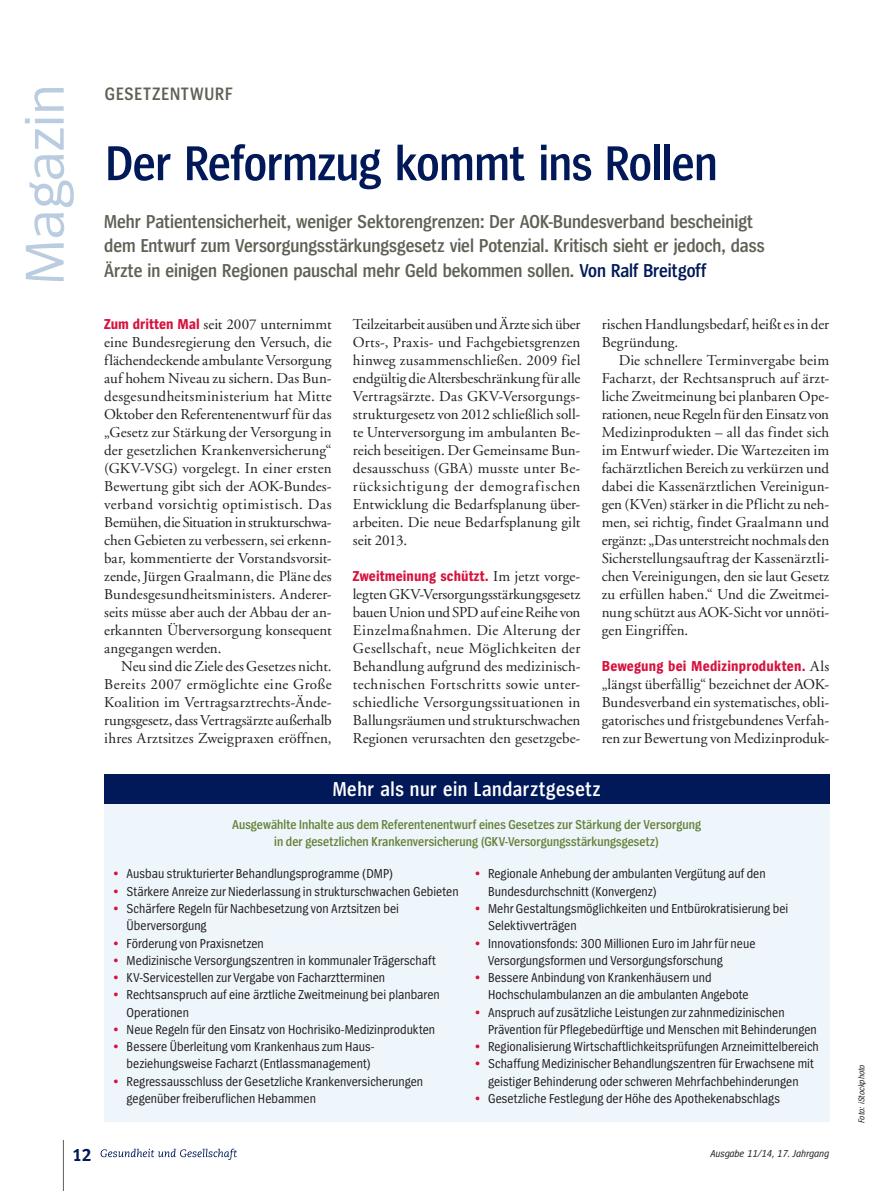
<style>
.page{position:relative;width:893px;height:1191px;background:#fff}
.page>*{position:absolute;margin:0;border:0;box-sizing:border-box;transform-origin:0 0}
.t1{font:57px "Spiegel";color:#baccdf}
.Magazin_Head{font:600 51px "Spiegel Cd";letter-spacing:-.01em;color:#011958}
.allg-Box_Balken_Blau{font:600 21px "Spiegel Cd";letter-spacing:.025em;color:#fff}
.Magazin_Vorspann{font:600 19.5px/24.8px "Spiegel Cd";letter-spacing:-.005em;color:#606155}
.Magazin_Dachzeile{font:600 18.75px "Spiegel Cd";letter-spacing:.05em;color:#606155}
.Fließ_10_12pt_oE_Mag{font:15px/18px "GG Garamond";color:#231f20;text-align:justify}
.Fließ_10_12pt_mE_Mag{font:15px/18px "GG Garamond";color:#231f20;text-align:justify}
.t2{font:13.5px/17.2px "Spiegel Cd";letter-spacing:.005em;color:#231f20}
.Kasten_Fließ_9_11_5{font:600 13.5px/17.2px "Spiegel Cd";letter-spacing:.005em;color:#67833b;text-align:center}
.t3{font:italic 10.5px "Spiegel Cd";color:#231f20}
.allg-Fotocredits{font:italic 9px "Spiegel Cd";color:#231f20}
.s1{color:#011958}
.s2{font-family:"Spiegel Cd";font-weight:700;color:#d7123e}
.s3{color:#d7123e}
</style>
<div class="page">
<hr style="left:63px;top:1140px;width:1px;height:51px;background:#606155">
<svg style="left:101px;top:1148px;width:136px;height:11px"></svg>
<div style="left:104px;top:799px;width:725px;height:323px;background:#eef6fc"></div>
<div style="left:104px;top:774px;width:725px;height:30px;background:#011958"></div>
<h1 class="t1" style="left:16px;top:285px;width:202px;rotate:-90deg">Magazin</h1>
<p class="Magazin_Dachzeile" style="left:105px;top:84px;width:129px">GESETZENTWURF</p>
<p class="Magazin_Head" style="left:106px;top:138px;width:613px">Der Reformzug kommt ins Rollen</p>
<p class="Magazin_Vorspann" style="left:104px;top:209px;width:662px">Mehr Patientensicherheit, weniger Sektorengrenzen: Der AOK-Bundesverband bescheinigt dem Entwurf zum Versorgungsstärkungsgesetz viel Potenzial. Kritisch sieht er jedoch, dass<br>Ärzte in einigen Regionen pauschal mehr Geld bekommen sollen. <span class="s1">Von Ralf Breitgoff</span></p>
<p class="Fließ_10_12pt_oE_Mag" style="left:104px;top:315px;width:229px"><span class="s2">Zum dritten Mal</span> seit 2007 unternimmt eine Bundesregierung den Versuch, die flächendeckende ambulante Versorgung auf hohem Niveau zu sichern. Das Bun&shy;desgesundheitsministerium hat Mitte Oktober den Referentenentwurf für das „Gesetz zur Stärkung der Versorgung in der gesetzlichen Krankenversicherung“ (GKV-VSG) vorgelegt. In einer ersten Bewertung gibt sich der AOK-Bundes&shy;verband vorsichtig optimistisch. Das Bemühen, die Situation in strukturschwa&shy;chen Gebieten zu verbessern, sei erkenn&shy;bar, kommentierte der Vorstandsvorsit&shy;zende, Jürgen Graalmann, die Pläne des Bundesgesundheitsministers. Anderer&shy;seits müsse aber auch der Abbau der an&shy;erkannten Überversorgung konsequent angegangen werden.</p>
<p class="Fließ_10_12pt_mE_Mag" style="left:104px;top:657px;width:229px;text-indent:17px">Neu sind die Ziele des Gesetzes nicht.<br>Bereits 2007 ermöglichte eine Große Koalition im Vertragsarztrechts-Ände&shy;rungsgesetz, dass Vertragsärzte außerhalb ihres Arztsitzes Zweigpraxen eröffnen,</p>
<p class="Fließ_10_12pt_mE_Mag" style="left:353px;top:315px;width:229px">Teilzeitarbeit ausüben und Ärzte sich über Orts-, Praxis- und Fachgebietsgrenzen hinweg zusammenschließen. 2009 fiel endgültig die Altersbeschränkung für alle Vertragsärzte. Das GKV-Versorgungs&shy;strukturgesetz von 2012 schließlich soll&shy;te Unterversorgung im ambulanten Be&shy;reich beseitigen. Der Gemeinsame Bun&shy;desausschuss (GBA) musste unter Be&shy;rücksichtigung der demografischen Entwicklung die Bedarfsplanung über&shy;arbeiten. Die neue Bedarfsplanung gilt seit 2013.</p>
<p class="Fließ_10_12pt_oE_Mag" style="left:353px;top:567px;width:229px"><span class="s2">Zweitmeinung schützt.</span> Im jetzt vorge&shy;legten GKV-Versorgungsstärkungsgesetz bauen Union und SPD auf eine Reihe von Einzelmaßnahmen. Die Alterung der Gesellschaft, neue Möglichkeiten der Behandlung aufgrund des medizinisch&shy;technischen Fortschritts sowie unter&shy;schiedliche Versorgungssituationen in Ballungsräumen und strukturschwachen Regionen verursachten den gesetzgebe-</p>
<p class="Fließ_10_12pt_oE_Mag" style="left:602px;top:315px;width:229px">rischen Handlungsbedarf, heißt es in der<br>Begründung.</p>
<p class="Fließ_10_12pt_mE_Mag" style="left:602px;top:351px;width:229px;text-indent:17px">Die schnellere Terminvergabe beim Facharzt, der Rechtsanspruch auf ärzt&shy;liche Zweitmeinung bei planbaren Ope&shy;rationen, neue Regeln für den Einsatz von Medizinprodukten – all das findet sich im Entwurf wieder. Die Wartezeiten im fachärztlichen Bereich zu verkürzen und dabei die Kassenärztlichen Vereinigun&shy;gen (KVen) stärker in die Pflicht zu neh&shy;men, sei richtig, findet Graalmann und ergänzt: „Das unterstreicht nochmals den Sicherstellungsauftrag der Kassenärztli&shy;chen Vereinigungen, den sie laut Gesetz zu erfüllen haben.“ Und die Zweitmei&shy;nung schützt aus AOK-Sicht vor unnöti&shy;gen Eingriffen.</p>
<p class="Fließ_10_12pt_oE_Mag" style="left:602px;top:657px;width:229px"><span class="s2">Bewegung bei Medizinprodukten.</span> Als „längst überfällig“ bezeichnet der AOK-Bundesverband ein systematisches, obli&shy;gatorisches und fristgebundenes Verfah&shy;ren zur Bewertung von Medizinproduk-</p>
<p class="allg-Box_Balken_Blau" style="left:333px;top:778px;width:269px">Mehr als nur ein Landarztgesetz</p>
<p class="Kasten_Fließ_9_11_5" style="left:232px;top:816px;width:470px">Ausgewählte Inhalte aus dem Referentenentwurf eines Gesetzes zur Stärkung der Versorgung in der gesetzlichen Krankenversicherung (GKV-Versorgungsstärkungsgesetz)</p>
<p class="t2" style="left:112px;top:865px;width:283px"><span class="s3">•</span> Ausbau strukturierter Behandlungsprogramme (DMP)</p>
<p class="t2" style="left:112px;top:883px;width:349px"><span class="s3">•</span> Stärkere Anreize zur Niederlassung in strukturschwachen Gebieten</p>
<p class="t2" style="left:127px;top:900px;width:274px;text-indent:-15px"><span class="s3">•</span> Schärfere Regeln für Nachbesetzung von Arztsitzen bei<br>Überversorgung</p>
<p class="t2" style="left:112px;top:934px;width:154px"><span class="s3">•</span> Förderung von Praxisnetzen</p>
<p class="t2" style="left:112px;top:952px;width:325px"><span class="s3">•</span> Medizinische Versorgungszentren in kommunaler Trägerschaft</p>
<p class="t2" style="left:112px;top:969px;width:275px"><span class="s3">•</span> KV-Servicestellen zur Vergabe von Facharztterminen</p>
<p class="t2" style="left:127px;top:986px;width:315px;text-indent:-15px"><span class="s3">•</span> Rechtsanspruch auf eine ärztliche Zweitmeinung bei planbaren<br>Operationen</p>
<p class="t2" style="left:112px;top:1021px;width:325px"><span class="s3">•</span> Neue Regeln für den Einsatz von Hochrisiko-Medizinprodukten</p>
<p class="t2" style="left:112px;top:1038px;width:264px;text-align:right"><span class="s3">•</span> Bessere Überleitung vom Krankenhaus zum Haus&shy;beziehungsweise Facharzt (Entlassmanagement)</p>
<p class="t2" style="left:127px;top:1072px;width:298px;text-indent:-15px"><span class="s3">•</span> Regressausschluss der Gesetzliche Krankenversicherungen gegenüber freiberuflichen Hebammen</p>
<p class="t2" style="left:488px;top:865px;width:279px;text-indent:-15px"><span class="s3">•</span> Regionale Anhebung der ambulanten Vergütung auf den<br>Bundesdurchschnitt (Konvergenz)</p>
<p class="t2" style="left:488px;top:900px;width:302px;text-indent:-15px"><span class="s3">•</span> Mehr Gestaltungsmöglichkeiten und Entbürokratisierung bei<br>Selektivverträgen</p>
<p class="t2" style="left:488px;top:934px;width:269px;text-indent:-15px"><span class="s3">•</span> Innovationsfonds: 300 Millionen Euro im Jahr für neue<br>Versorgungsformen und Versorgungsforschung</p>
<p class="t2" style="left:488px;top:969px;width:262px;text-indent:-15px"><span class="s3">•</span> Bessere Anbindung von Krankenhäusern und<br>Hochschulambulanzen an die ambulanten Angebote</p>
<p class="t2" style="left:488px;top:1003px;width:330px;text-indent:-15px"><span class="s3">•</span> Anspruch auf zusätzliche Leistungen zur zahnmedizinischen<br>Prävention für Pflegebedürftige und Menschen mit Behinderungen</p>
<p class="t2" style="left:473px;top:1038px;width:347px"><span class="s3">•</span> Regionalisierung Wirtschaftlichkeitsprüfungen Arzneimittelbereich</p>
<p class="t2" style="left:473px;top:1055px;width:342px;text-align:center"><span class="s3">•</span> Schaffung Medizinischer Behandlungszentren für Erwachsene mit geistiger Behinderung oder schweren Mehrfachbehinderungen</p>
<p class="t2" style="left:473px;top:1090px;width:308px"><span class="s3">•</span> Gesetzliche Festlegung der Höhe des Apothekenabschlags</p>
<p class="t3" style="left:710px;top:1148px;width:120px">Ausgabe 11/14, 17. Jahrgang</p>
<p class="allg-Fotocredits" style="left:857px;top:1123px;width:60px;rotate:-90deg">Foto: iStockphoto</p>
</div>
